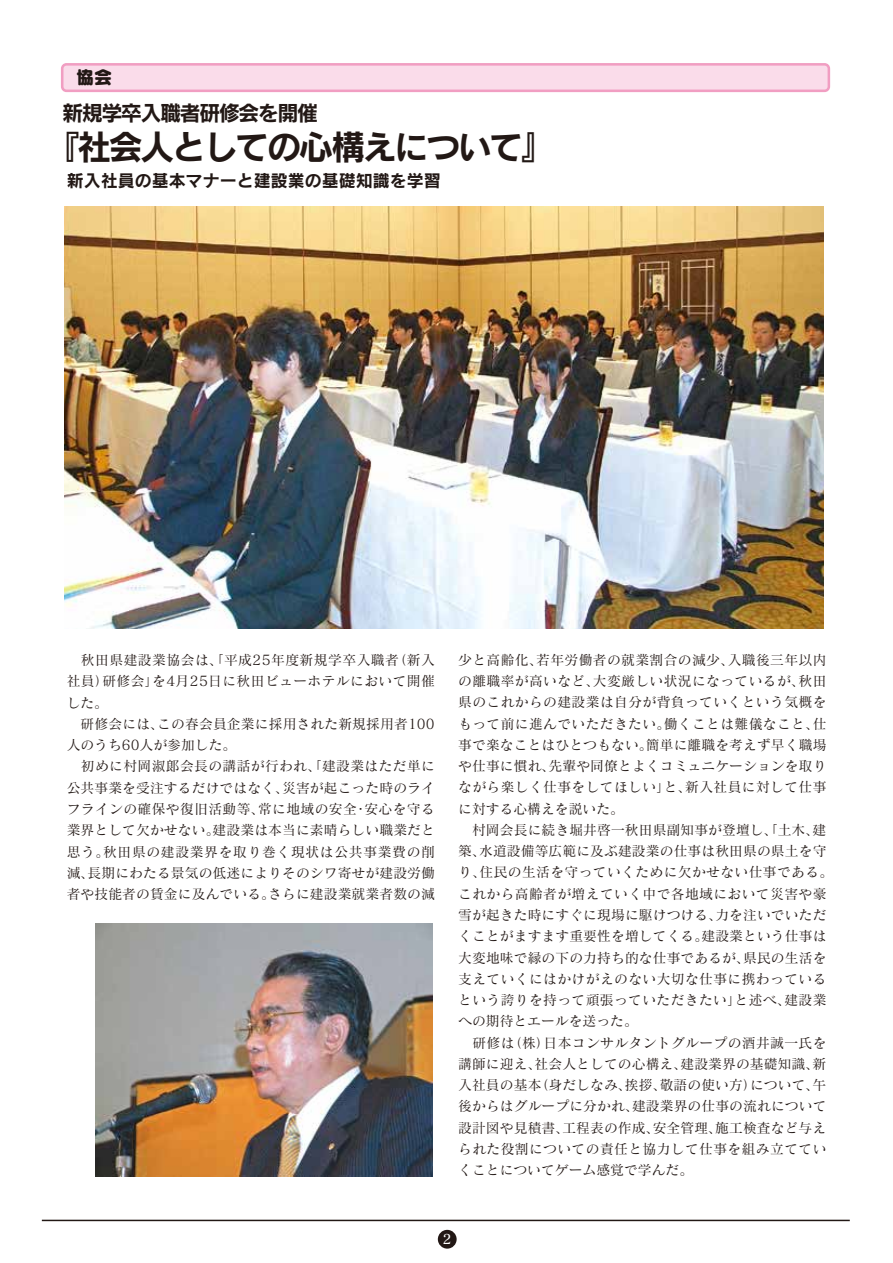
<style>
.page{position:relative;width:893px;height:1263px;background:#fff}
.page>*{position:absolute;margin:0;border:0;box-sizing:border-box;transform-origin:0 0}
.t1{font:34.5px "Rodin CID B";letter-spacing:-.08em;color:#221815}
.t2{font:21.3px "Rodin CID B";letter-spacing:-.08em;color:#221815}
.t3{font:18px "Seurat CID EB";color:#221815}
.t4{font:16.95px "Rodin CID B";color:#221815}
.t5{font:13.8px/21.3px "Matisse CID M";letter-spacing:.005em;color:#221815}
.t6{font:13.5px "Matisse CID DB";color:#fff}
</style>
<div class="page">
<div style="left:438px;top:1230px;width:19px;height:18px;background:#221815;border-radius:50%"></div>
<hr style="left:42px;top:1220px;width:808px;height:1px;background:#221815">
<div style="left:62px;top:64px;width:767px;height:27px;background:#fadcea;border-radius:4px"></div>
<div style="left:61px;top:63px;width:769px;height:29px;border:3px solid #f19ec2;border-radius:4px"></div>
<img style="left:96px;top:924px;width:336px;height:252px">
<img style="left:64px;top:206px;width:760px;height:422px">
<h3 class="t3" style="left:76px;top:65px;width:37px">協会</h3>
<h2 class="t2" style="left:62px;top:99px;width:257px">新規学卒入職者研修会を開催</h2>
<h1 class="t1" style="left:45px;top:123px;width:512px">『社会人としての心構えについて』</h1>
<p class="t4" style="left:67px;top:169px;width:376px">新入社員の基本マナーと建設業の基礎知識を学習</p>
<p class="t5" style="left:67px;top:649px;width:370px">　秋田県建設業協会は、「平成25年度新規学卒入職者（新入社員）研修会」を4月25日に秋田ビューホテルにおいて開催した。<br>　研修会には、この春会員企業に採用された新規採用者100人のうち60人が参加した。<br>　初めに村岡淑郞会長の講話が行われ、「建設業はただ単に公共事業を受注するだけではなく、災害が起こった時のライフラインの確保や復旧活動等、常に地域の安全・安心を守る業界として欠かせない。建設業は本当に素晴らしい職業だと思う。秋田県の建設業界を取り巻く現状は公共事業費の削減、長期にわたる景気の低迷によりそのシワ寄せが建設労働者や技能者の賃金に及んでいる。さらに建設業就業者数の減</p>
<p class="t5" style="left:458px;top:649px;width:377px">少と高齢化、若年労働者の就業割合の減少、入職後三年以内の離職率が高いなど、大変厳しい状況になっているが、秋田県のこれからの建設業は自分が背負っていくという気概をもって前に進んでいただきたい。働くことは難儀なこと、仕事で楽なことはひとつもない。簡単に離職を考えず早く職場や仕事に慣れ、先輩や同僚とよくコミュニケーションを取りながら楽しく仕事をしてほしい」と、新入社員に対して仕事に対する心構えを説いた。<br>　村岡会長に続き堀井啓一秋田県副知事が登壇し、「土木、建築、水道設備等広範に及ぶ建設業の仕事は秋田県の県土を守り、住民の生活を守っていくために欠かせない仕事である。これから高齢者が増えていく中で各地域において災害や豪雪が起きた時にすぐに現場に駆けつける、力を注いでいただくことがますます重要性を増してくる。建設業という仕事は大変地味で縁の下の力持ち的な仕事であるが、県民の生活を支えていくにはかけがえのない大切な仕事に携わっているという誇りを持って頑張っていただきたい」と述べ、建設業への期待とエールを送った。<br>　研修は（株）日本コンサルタントグループの酒井誠一氏を講師に迎え、社会人としての心構え、建設業界の基礎知識、新入社員の基本（身だしなみ、挨拶、敬語の使い方）について、午後からはグループに分かれ、建設業界の仕事の流れについて設計図や見積書、工程表の作成、安全管理、施工検査など与えられた役割についての責任と協力して仕事を組み立てていくことについてゲーム感覚で学んだ。</p>
<p class="t6" style="left:443px;top:1231px;width:10px">2</p>
</div>
